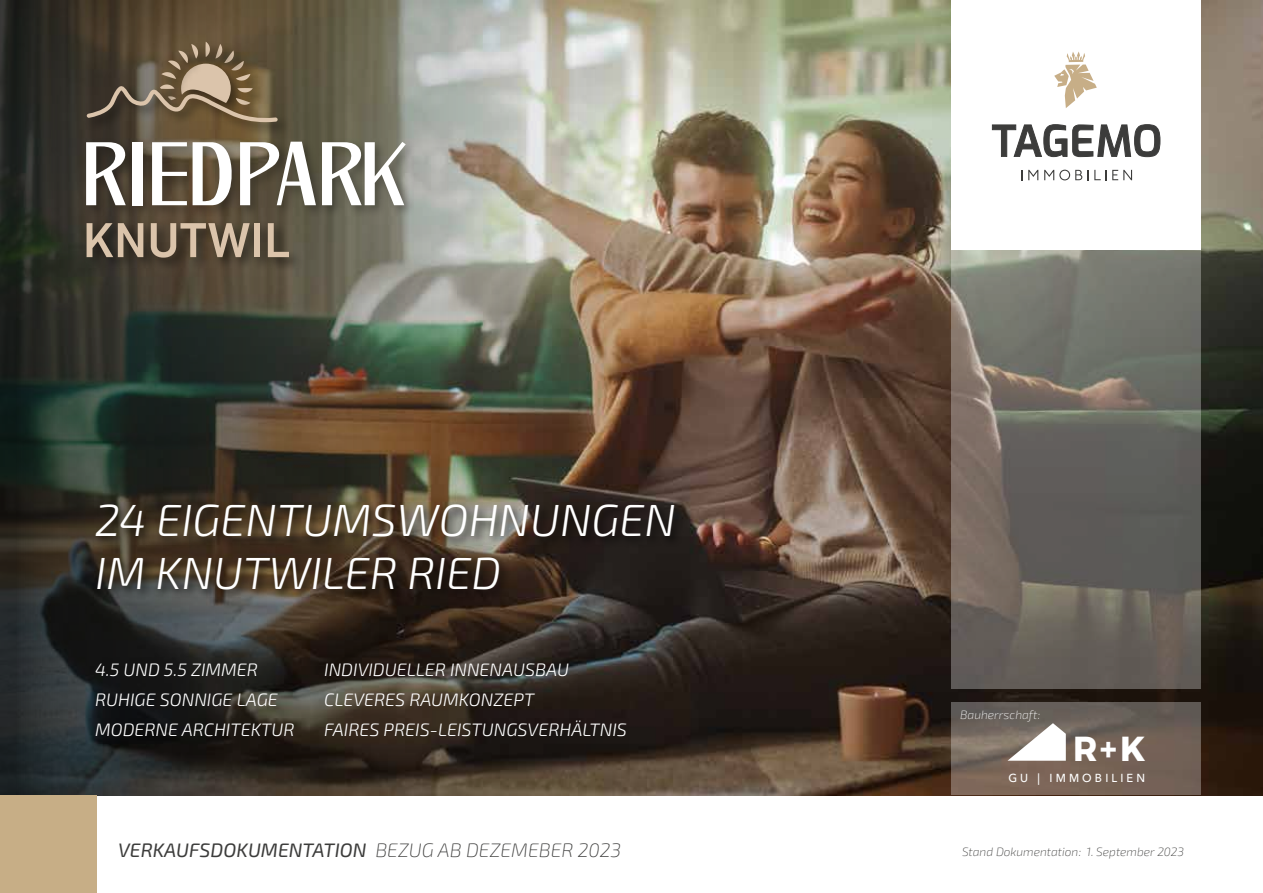
<style>
.page{position:relative;width:1263px;height:893px;background:#fff}
.page>*{position:absolute;margin:0;border:0;box-sizing:border-box;transform-origin:0 0}
.t1{font:italic 300 45px/52.5px "Exo 2";color:#fff}
.t2{font:700 34.65px "Montserrat";color:#fff}
.t3{font:italic 19.5px "Exo 2";color:#3c3c3b}
.t4{font:italic 300 18px/30px "Exo 2";color:#fff}
.t5{font:italic 200 12px "Exo 2";color:#3c3c3b}
.t6{font:italic 200 12px "Exo 2";color:#fff}
.t7{font:500 11.55px "Avenir Next";letter-spacing:.28em;color:#fff}
.s1{font-weight:200}
</style>
<div class="page">
<div style="left:1199px;top:0;width:38px;height:50px;background:#8b7b69"></div>
<img style="left:656px;top:1px;width:607px;height:794px">
<img style="left:1px;top:0;width:655px;height:795px">
<div style="left:92px;top:501px;width:594px;height:101px;background:#000;opacity:.75"></div>
<div style="left:951px;top:0;width:250px;height:250px;background:#fff"></div>
<svg style="left:992px;top:124px;width:168px;height:33px"></svg>
<svg style="left:1028px;top:170px;width:10px;height:10px"></svg>
<svg style="left:1044px;top:170px;width:44px;height:10px"></svg>
<svg style="left:1094px;top:170px;width:12px;height:10px"></svg>
<svg style="left:1112px;top:170px;width:20px;height:10px"></svg>
<svg style="left:1054px;top:52px;width:43px;height:56px"></svg>
<svg style="left:951px;top:250px;width:250px;height:439px;background:#6d6a63"></svg>
<div style="left:0;top:795px;width:97px;height:98px;background:#c7ae86"></div>
<div style="left:82px;top:138px;width:55px;height:80px;background:#000;opacity:.3"></div>
<svg style="left:86px;top:142px;width:40px;height:63px"></svg>
<div style="left:129px;top:138px;width:27px;height:80px;background:#000;opacity:.3"></div>
<div style="left:133px;top:142px;width:10px;height:63px;background:#fff"></div>
<div style="left:148px;top:138px;width:51px;height:80px;background:#000;opacity:.3"></div>
<svg style="left:152px;top:142px;width:35px;height:63px"></svg>
<div style="left:189px;top:138px;width:55px;height:80px;background:#000;opacity:.3"></div>
<svg style="left:193px;top:142px;width:39px;height:63px"></svg>
<div style="left:236px;top:138px;width:55px;height:80px;background:#000;opacity:.3"></div>
<div style="left:273px;top:138px;width:55px;height:80px;background:#000;opacity:.3"></div>
<svg style="left:240px;top:142px;width:76px;height:63px"></svg>
<div style="left:318px;top:138px;width:55px;height:80px;background:#000;opacity:.3"></div>
<div style="left:361px;top:139px;width:57px;height:79px;background:#000;opacity:.3"></div>
<svg style="left:322px;top:142px;width:84px;height:63px"></svg>
<div style="left:83px;top:220px;width:44px;height:52px;background:#000;opacity:.5"></div>
<div style="left:115px;top:220px;width:43px;height:52px;background:#000;opacity:.5"></div>
<svg style="left:87px;top:223px;width:56px;height:34px;background:#877868"></svg>
<div style="left:148px;top:220px;width:43px;height:52px;background:#000;opacity:.5"></div>
<div style="left:177px;top:220px;width:43px;height:52px;background:#000;opacity:.5"></div>
<div style="left:206px;top:220px;width:58px;height:52px;background:#000;opacity:.5"></div>
<svg style="left:151px;top:223px;width:99px;height:35px;background:#837360"></svg>
<div style="left:251px;top:220px;width:24px;height:52px;background:#000;opacity:.5"></div>
<div style="left:254px;top:223px;width:6px;height:34px;background:#dbc4ab"></div>
<div style="left:265px;top:220px;width:38px;height:52px;background:#000;opacity:.5"></div>
<svg style="left:268px;top:223px;width:21px;height:34px"></svg>
<div style="left:202px;top:40px;width:22px;height:31px;background:#6b573d"></div>
<div style="left:84px;top:84px;width:208px;height:53px;background:#000;opacity:.5"></div>
<svg style="left:87px;top:42px;width:191px;height:80px;background:#70604a"></svg>
<svg style="left:951px;top:702px;width:250px;height:93px;background:#796b61"></svg>
<h1 class="t1" style="left:95px;top:495px;width:582px">24 EIGENTUMSWOHNUNGEN<br>IM KNUTWILER RIED</h1>
<p class="t4" style="left:95px;top:655px;width:201px">4.5 UND 5.5 ZIMMER<br>RUHIGE SONNIGE LAGE<br>MODERNE ARCHITEKTUR</p>
<p class="t4" style="left:324px;top:655px;width:304px">INDIVIDUELLER INNENAUSBAU<br>CLEVERES RAUMKONZEPT<br>FAIRES PREIS-LEISTUNGSVERHÄLTNIS</p>
<p class="t6" style="left:960px;top:708px;width:81px">Bauherrschaft:</p>
<h2 class="t2" style="left:1073px;top:720px;width:74px">R+K</h2>
<p class="t7" style="left:1008px;top:768px;width:138px">GU | IMMOBILIEN</p>
<p class="t3" style="left:118px;top:839px;width:505px">VERKAUFSDOKUMENTATION <span class="s1">BEZUG AB DEZEMEBER 2023</span></p>
<p class="t5" style="left:962px;top:845px;width:224px">Stand Dokumentation: 1. September 2023</p>
</div>
